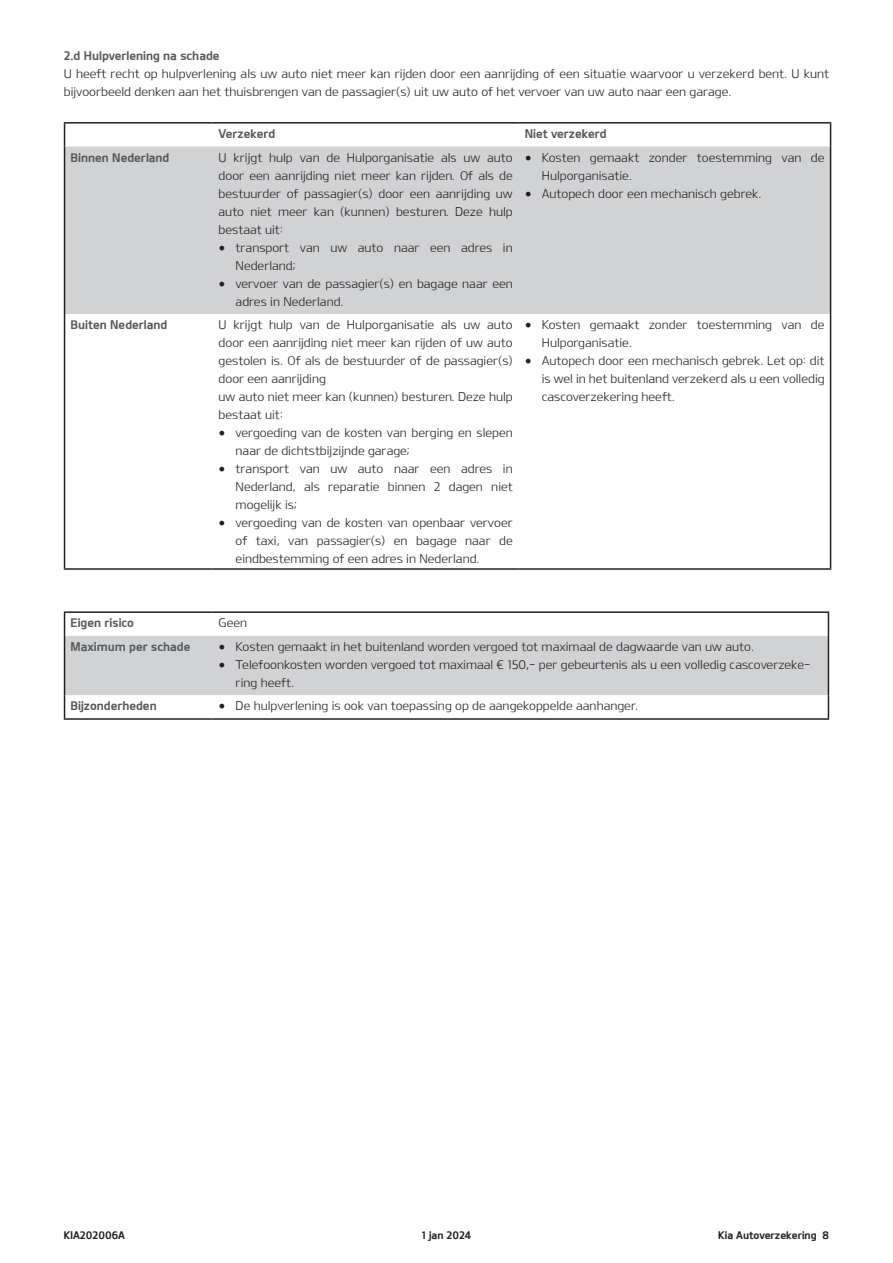
<style>
.page{position:relative;width:893px;height:1263px;background:#fff}
.page>*{position:absolute;margin:0;border:0;box-sizing:border-box;transform-origin:0 0}
.t1{font:12px/18px "KIAL";color:#231f20}
.platte_tekst_niet_ingesprongen{font:12px "KIAB";color:#57585a}
.t2{font:10.5px "KIAB";color:#231f20}
.s1{font-family:"Minion Pro";font-size:18px}
</style>
<div class="page">
<div style="left:65px;top:146px;width:765px;height:168px;background:#d1d2d4"></div>
<svg style="left:64px;top:124px;width:1px;height:22px"></svg>
<hr style="left:64px;top:122px;width:149px;height:2px;background:#231f20">
<hr style="left:213px;top:122px;width:306px;height:2px;background:#231f20">
<hr style="left:519px;top:122px;width:312px;height:2px;background:#231f20">
<svg style="left:830px;top:124px;width:1px;height:22px"></svg>
<hr style="left:64px;top:146px;width:1px;height:168px;background:#231f20">
<hr style="left:830px;top:146px;width:1px;height:168px;background:#231f20">
<hr style="left:64px;top:314px;width:1px;height:254px;background:#231f20">
<hr style="left:64px;top:568px;width:149px;height:2px;background:#231f20">
<hr style="left:213px;top:568px;width:306px;height:2px;background:#231f20">
<hr style="left:830px;top:314px;width:1px;height:254px;background:#231f20">
<hr style="left:519px;top:568px;width:312px;height:2px;background:#231f20">
<hr style="left:64px;top:611px;width:149px;height:2px;background:#231f20">
<hr style="left:213px;top:611px;width:616px;height:2px;background:#231f20">
<hr style="left:64px;top:718px;width:149px;height:2px;background:#231f20">
<svg style="left:64px;top:613px;width:765px;height:106px"></svg>
<hr style="left:213px;top:718px;width:616px;height:2px;background:#231f20">
<p class="platte_tekst_niet_ingesprongen" style="left:64px;top:48px;width:157px">2.d Hulpverlening na schade</p>
<p class="t1" style="left:64px;top:64px;width:767px">U heeft recht op hulpverlening als uw auto niet meer kan rijden door een aanrijding of een situatie waarvoor u verzekerd bent. U kunt bijvoorbeeld denken aan het thuisbrengen van de passagier(s) uit uw auto of het vervoer van uw auto naar een garage.</p>
<p class="platte_tekst_niet_ingesprongen" style="left:219px;top:126px;width:58px">Verzekerd</p>
<p class="platte_tekst_niet_ingesprongen" style="left:525px;top:126px;width:83px">Niet verzekerd</p>
<p class="platte_tekst_niet_ingesprongen" style="left:71px;top:150px;width:100px">Binnen Nederland</p>
<p class="t1" style="left:219px;top:148px;width:296px;text-align:justify">U krijgt hulp van de Hulporganisatie als uw auto door een aanrijding niet meer kan rijden. Of als de bestuurder of passagier(s) door een aanrijding uw auto niet meer kan (kunnen) besturen. Deze hulp bestaat uit:</p>
<p class="t1" style="left:236px;top:238px;width:279px;text-indent:-17px"><span class="s1">•</span> transport van uw auto naar een adres in<br>Nederland;</p>
<p class="t1" style="left:236px;top:274px;width:279px;text-indent:-17px"><span class="s1">•</span> vervoer van de passagier(s) en bagage naar een adres in Nederland.</p>
<p class="t1" style="left:542px;top:148px;width:284px;text-indent:-17px"><span class="s1">•</span> Kosten gemaakt zonder toestemming van de<br>Hulporganisatie.</p>
<p class="t1" style="left:525px;top:184px;width:238px"><span class="s1">•</span> Autopech door een mechanisch gebrek.</p>
<p class="platte_tekst_niet_ingesprongen" style="left:71px;top:317px;width:98px">Buiten Nederland</p>
<p class="t1" style="left:219px;top:315px;width:296px;text-align:justify">U krijgt hulp van de Hulporganisatie als uw auto door een aanrijding niet meer kan rijden of uw auto gestolen is. Of als de bestuurder of de passagier(s) door een aanrijding</p>
<p class="t1" style="left:219px;top:387px;width:296px">uw auto niet meer kan (kunnen) besturen. Deze hulp bestaat uit:</p>
<p class="t1" style="left:236px;top:423px;width:279px;text-indent:-17px"><span class="s1">•</span> vergoeding van de kosten van berging en slepen naar de dichtstbijzijnde garage;</p>
<p class="t1" style="left:236px;top:459px;width:279px;text-align:justify;text-indent:-17px"><span class="s1">•</span> transport van uw auto naar een adres in Nederland, als reparatie binnen 2 dagen niet mogelijk is;</p>
<p class="t1" style="left:236px;top:513px;width:279px;text-align:justify;text-indent:-17px"><span class="s1">•</span> vergoeding van de kosten van openbaar vervoer of taxi, van passagier(s) en bagage naar de eindbestemming of een adres in Nederland.</p>
<p class="t1" style="left:542px;top:315px;width:284px;text-indent:-17px"><span class="s1">•</span> Kosten gemaakt zonder toestemming van de<br>Hulporganisatie.</p>
<p class="t1" style="left:542px;top:351px;width:284px;text-align:justify;text-indent:-17px"><span class="s1">•</span> Autopech door een mechanisch gebrek. Let op: dit is wel in het buitenland verzekerd als u een volledig cascoverzekering heeft.</p>
<p class="platte_tekst_niet_ingesprongen" style="left:71px;top:615px;width:65px">Eigen risico</p>
<p class="t1" style="left:219px;top:614px;width:30px">Geen</p>
<p class="platte_tekst_niet_ingesprongen" style="left:71px;top:639px;width:121px">Maximum per schade</p>
<p class="t1" style="left:219px;top:637px;width:537px"><span class="s1">•</span> Kosten gemaakt in het buitenland worden vergoed tot maximaal de dagwaarde van uw auto.</p>
<p class="t1" style="left:236px;top:655px;width:577px;text-indent:-17px"><span class="s1">•</span> Telefoonkosten worden vergoed tot maximaal € 150,- per gebeurtenis als u een volledig cascoverzeke&shy;ring heeft.</p>
<p class="platte_tekst_niet_ingesprongen" style="left:71px;top:698px;width:88px">Bijzonderheden</p>
<p class="t1" style="left:219px;top:697px;width:421px"><span class="s1">•</span> De hulpverlening is ook van toepassing op de aangekoppelde aanhanger.</p>
<p class="t2" style="left:64px;top:1228px;width:63px">KIA202006A</p>
<p class="t2" style="left:422px;top:1228px;width:51px">1 jan 2024</p>
<p class="t2" style="left:718px;top:1228px;width:113px">Kia Autoverzekering 8</p>
</div>
